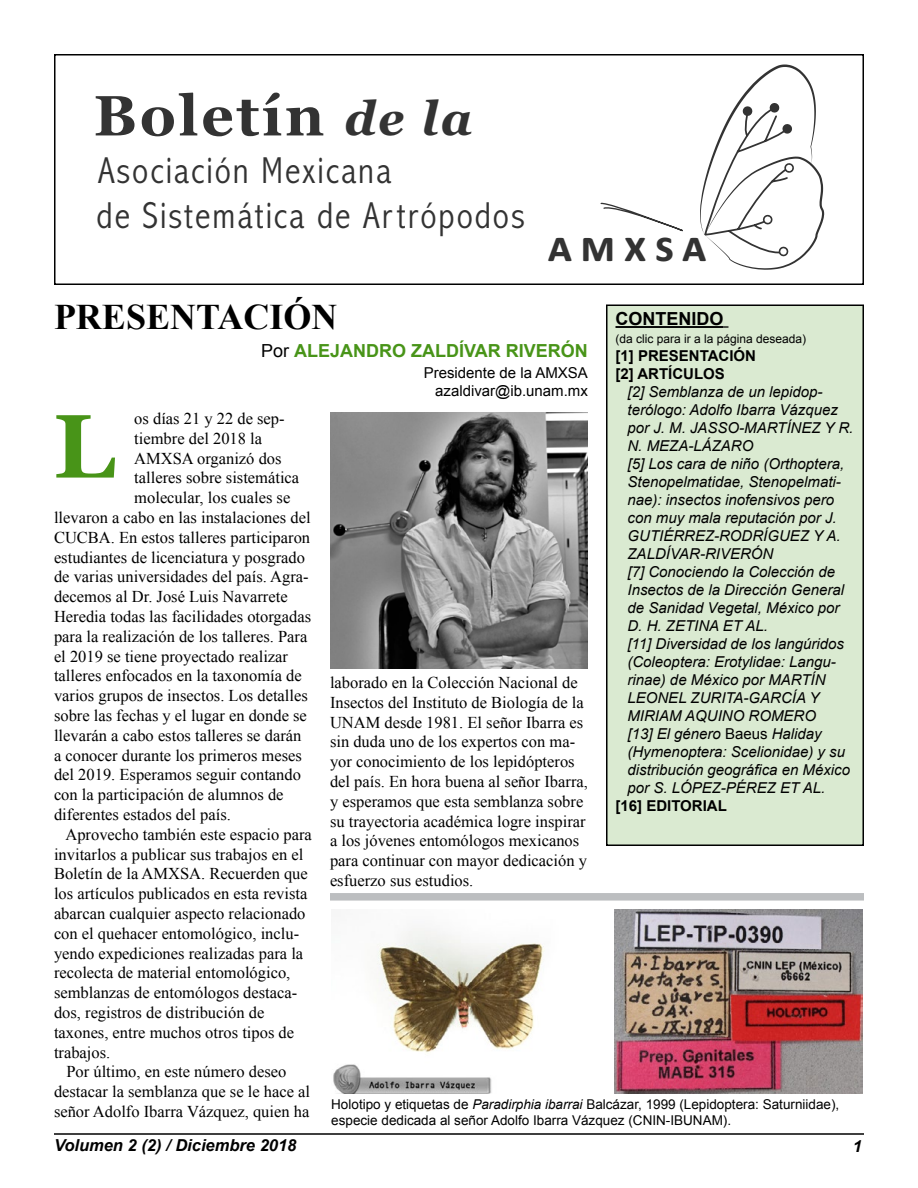
<style>
.page{position:relative;width:918px;height:1188px;background:#fff}
.page>*{position:absolute;margin:0;border:0;box-sizing:border-box;transform-origin:0 0}
.t1{font:700 90px "Georgia";color:#489418}
.t2{font:700 56.7px "Georgia";letter-spacing:.05em;color:#333}
.t3{font:300 condensed 37.8px/45.9px "Abadi";letter-spacing:.05em;color:#333}
.t4{font:700 36px "Times New Roman";color:#000}
.t5{font:700 18px "Arial";color:#489418}
.t6{font:700 18px "Arial";color:#000}
.t7{font:16.5px/19.8px "Times New Roman";color:#000}
.t8{font:italic 700 16.5px "Arial";color:#000}
.t9{font:italic 15px/18px "Arial";color:#000}
.t10{font:700 15px/18px "Arial";color:#000}
.t11{font:15px/18px "Arial";color:#000;text-align:right}
.t12{font:13.5px/16.2px "Arial";color:#000}
.t13{font:12px "Arial";color:#000}
.s1{font-style:italic;font-size:47.25px}
.s2{font-weight:400;color:#000}
.s3{font-style:normal}
.s4{font-style:italic}
</style>
<div class="page">
<div style="left:54px;top:54px;width:810px;height:231px;border:2px solid #000"></div>
<div style="left:606px;top:304px;width:258px;height:542px;background:#daead1;border:2px solid #000"></div>
<hr style="left:54px;top:1134px;width:810px;height:1px;background:#000">
<hr style="left:616px;top:326px;width:108px;height:2px;background:#000">
<img style="left:330px;top:412px;width:258px;height:257px">
<div style="left:330px;top:893px;width:534px;height:8px;background:#bcbec0"></div>
<img style="left:333px;top:928px;width:212px;height:166px">
<img style="left:614px;top:909px;width:249px;height:185px">
<svg style="left:600px;top:64px;width:224px;height:206px"></svg>
<h2 class="t2" style="left:94px;top:83px;width:380px">Boletín <span class="s1">de la</span></h2>
<h3 class="t3" style="left:97px;top:147px;width:430px">Asociación Mexicana<br>de Sistemática de Artrópodos</h3>
<h3 class="t4" style="left:54px;top:292px;width:285px">PRESENTACIÓN</h3>
<p class="t6" style="left:616px;top:307px;width:63px">CONTENIDO</p>
<p class="t13" style="left:616px;top:331px;width:192px">(da clic para ir a la página deseada)</p>
<p class="t10" style="left:616px;top:347px;width:124px">[1] PRESENTACIÓN [2] ARTÍCULOS</p>
<p class="t9" style="left:628px;top:383px;width:212px">[2] Semblanza de un lepidop&shy;terólogo: Adolfo Ibarra Vázquez por J. M. jass</p>
<p class="t5" style="left:261px;top:338px;width:328px"><span class="s2">Por</span> ALEJANDRO ZALDÍVAR RIVERÓN</p>
<p class="t11" style="left:424px;top:364px;width:166px">Presidente de la AMXSA azaldivar@ib.unam.mx</p>
<p class="t7" style="left:134px;top:408px;width:152px">os días 21 y 22 de sep-</p>
<p class="t7" style="left:134px;top:428px;width:129px">tiembre del 2018 la</p>
<p class="t7" style="left:134px;top:448px;width:149px">AMXSA organizó dos</p>
<p class="t7" style="left:134px;top:468px;width:166px">talleres sobre sistemática</p>
<p class="t7" style="left:134px;top:487px;width:158px">molecular, los cuales se</p>
<p class="t7" style="left:54px;top:507px;width:258px">llevaron a cabo en las instalaciones del</p>
<p class="t7" style="left:54px;top:527px;width:258px">CUCBA. En estos talleres participaron</p>
<p class="t7" style="left:54px;top:547px;width:253px">estudiantes de licenciatura y posgrado</p>
<p class="t7" style="left:54px;top:567px;width:256px">de varias universidades del país. Agra-</p>
<p class="t7" style="left:54px;top:586px;width:235px">decemos al Dr. José Luis Navarrete</p>
<p class="t7" style="left:54px;top:606px;width:259px">Heredia todas las facilidades otorgadas</p>
<p class="t7" style="left:54px;top:626px;width:255px">para la realización de los talleres. Para</p>
<p class="t7" style="left:54px;top:646px;width:236px">el 2019 se tiene proyectado realizar</p>
<p class="t7" style="left:54px;top:666px;width:249px">talleres enfocados en la taxonomía de</p>
<p class="t7" style="left:54px;top:685px;width:255px">varios grupos de insectos. Los detalles</p>
<p class="t7" style="left:54px;top:705px;width:254px">sobre las fechas y el lugar en donde se</p>
<p class="t7" style="left:54px;top:725px;width:249px">llevarán a cabo estos talleres se darán</p>
<p class="t7" style="left:54px;top:745px;width:249px">a conocer durante los primeros meses</p>
<p class="t7" style="left:54px;top:765px;width:249px">del 2019. Esperamos seguir contando</p>
<p class="t7" style="left:54px;top:784px;width:231px">con la participación de alumnos de</p>
<p class="t7" style="left:54px;top:804px;width:178px">diferentes estados del país.</p>
<p class="t7" style="left:65px;top:824px;width:248px">Aprovecho también este espacio para</p>
<p class="t7" style="left:54px;top:844px;width:251px">invitarlos a publicar sus trabajos en el</p>
<p class="t7" style="left:54px;top:864px;width:255px">Boletín de la AMXSA. Recuerden que</p>
<p class="t7" style="left:54px;top:883px;width:255px">los artículos publicados en esta revista</p>
<p class="t7" style="left:54px;top:903px;width:253px">abarcan cualquier aspecto relacionado</p>
<p class="t7" style="left:54px;top:923px;width:247px">con el quehacer entomológico, inclu-</p>
<p class="t7" style="left:54px;top:943px;width:251px">yendo expediciones realizadas para la</p>
<p class="t7" style="left:54px;top:963px;width:238px">recolecta de material entomológico,</p>
<p class="t7" style="left:54px;top:982px;width:245px">semblanzas de entomólogos destaca-</p>
<p class="t7" style="left:54px;top:1002px;width:212px">dos, registros de distribución de</p>
<p class="t7" style="left:54px;top:1022px;width:242px">taxones, entre muchos otros tipos de</p>
<p class="t7" style="left:54px;top:1042px;width:58px">trabajos.</p>
<p class="t7" style="left:66px;top:1062px;width:221px">Por último, en este número deseo</p>
<p class="t7" style="left:54px;top:1081px;width:258px">destacar la semblanza que se le hace al</p>
<p class="t7" style="left:54px;top:1101px;width:257px">señor Adolfo Ibarra Vázquez, quien ha</p>
<h1 class="t1" style="left:53px;top:379px;width:63px">L</h1>
<p class="t9" style="left:627px;top:419px;width:227px;text-indent:100px">o-ma rtínez y R.<br>N. Meza-lÁzaro<br>[5] Los cara de niño (Orthoptera,<br>Stenopelmatidae, Stenopelmati&shy;nae): insectos inofensivos pero con muy mala reputación por J.<br>Gutiérrez-Rodríg uez y A.<br>Za ldíva r-Riverón<br>[7] Conociendo la Colección de<br>Insectos de la Dirección General de Sanidad Vegetal, México por<br>D. H. Zetina et al.<br>[11] Diversidad de los langúridos (Coleoptera: Erotylidae: Langu&shy;rinae) de México por Martín<br>Leonel Zurita-García Y<br>Miriam</p>
<p class="t7" style="left:330px;top:672px;width:259px">laborado en la Colección Nacional de Insectos del Instituto de Biología de la UNAM desde 1981. El señor Ibarra es sin duda uno de los expertos con ma&shy;yor conocimiento de los lepidópteros del país. En hora buena al señor Ibarra, y esperamos que esta semblanza sobre su trayectoria académica logre inspirar a los jóvenes entomólogos mexicanos para continuar con mayor dedicación y esfuerzo sus estudios.</p>
<p class="t9" style="left:628px;top:707px;width:224px;text-indent:58px">Aquino Romero<br>[13] El género <span class="s3">Baeus</span> Haliday (Hymenoptera: Scelionidae) y su distribución geográfica en México por S. López-Pérez ET AL.</p>
<p class="t10" style="left:616px;top:797px;width:111px">[16] EDITORIAL</p>
<p class="t12" style="left:331px;top:1096px;width:510px">Holotipo y etiquetas de <span class="s4">Paradirphia ibarrai</span> Balcázar, 1999 (Lepidoptera: Saturniidae), especie dedicada al señor Adolfo Ibarra Vázquez (CNIN-IBUNAM).</p>
<p class="t8" style="left:54px;top:1134px;width:244px">Volumen 2 (2) / Diciembre 2018</p>
<p class="t8" style="left:853px;top:1136px;width:11px">1</p>
</div>
